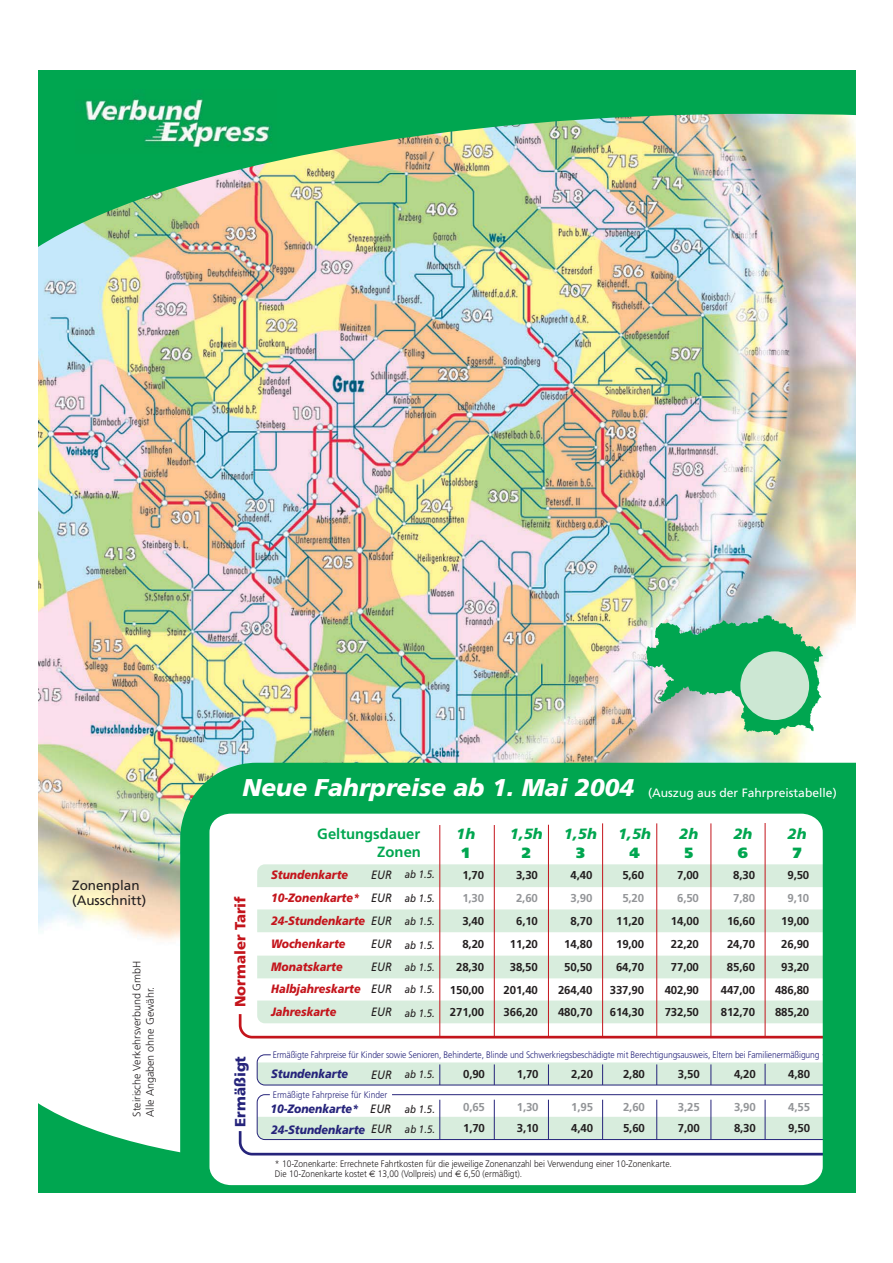
<style>
.page{position:relative;width:893px;height:1263px;background:#fff}
.page>*{position:absolute;margin:0;border:0;box-sizing:border-box;transform-origin:0 0}
.t1{font:italic 900 14.85px "Frutiger";letter-spacing:.01em;color:#00a650}
.t2{font:700 14.85px "Frutiger";color:#00a650}
.t3{font:900 14.85px "Frutiger";color:#c4151c}
.t4{font:900 14.85px "Frutiger";color:#26247b}
.t5{font:900 14.85px "Frutiger";color:#00a650}
.t6{font:13.5px/14.9px "Frutiger";color:#231f20}
.t7{font:italic 900 12.15px/23px "Frutiger";color:#c4151c;text-align:justify;scale:.9 1}
.t8{font:italic 900 12.15px/21px "Frutiger";color:#26247b;scale:.9 1}
.t9{font:12.15px "Frutiger";color:#fff}
.t10{font:italic 12.15px "Frutiger";color:#231f20;scale:.9 1}
.t11{font:700 11.4px "Frutiger";letter-spacing:-.015em;color:#231f20}
.t12{font:700 11.4px "Frutiger";letter-spacing:-.015em;color:#939598}
.t13{font:300 10.8px/13.5px "Frutiger";color:#231f20}
.t14{font:italic 10.8px/22px "Frutiger";color:#231f20;scale:.9 1}
.t15{font:300 9.45px "Frutiger";letter-spacing:-.015em;color:#26247b;scale:.9 1}
.t16{font:300 9.45px/9.4px "Frutiger";color:#231f20;scale:.9 1}
.s1{font-weight:900;font-style:italic;font-size:24.3px}
.s2{font-weight:400;color:#231f20}
.s3{font-size:12.15px}
.s4{font-weight:400;font-size:10.8px;color:#231f20}
.s5{font-family:"Euro Sans";font-weight:400}
</style>
<div class="page">
<img style="left:38px;top:248px;width:817px;height:693px">
<div style="left:180px;top:763px;width:675px;height:339px;background:#00a650"></div>
<img style="left:38px;top:70px;width:817px;height:178px">
<img style="left:76px;top:90px;width:200px;height:64px">
<svg style="left:38px;top:1102px;width:817px;height:91px;fill:#00a650"></svg>
<img style="left:646px;top:616px;width:177px;height:118px">
<div style="left:739px;top:650px;width:71px;height:71px;background:#cce7d3;border-radius:50%"></div>
<div style="left:737px;top:649px;width:74px;height:74px;border:3px solid #00a650;border-radius:50%"></div>
<svg style="left:205px;top:810px;width:621px;height:379px"></svg>
<p class="t6" style="left:72px;top:879px;width:76px">Zonenplan (Ausschnitt)</p>
<p class="t13" style="left:131px;top:1117px;width:158px;rotate:-90deg">Steirische Verkehrsverbund GmbH<br>Alle Angaben ohne Gewähr.</p>
<p class="t9" style="left:242px;top:788px;width:595px"><span class="s1">Neue Fahrpreise ab 1. Mai 2004</span> (Auszug aus der Fahrpreistabelle)</p>
<h1 class="t2" style="left:317px;top:828px;width:104px">Geltungsdauer</h1>
<h1 class="t1" style="left:456px;top:828px;width:21px">1h</h1>
<h1 class="t1" style="left:509px;top:828px;width:34px">1,5h</h1>
<h1 class="t1" style="left:564px;top:828px;width:34px">1,5h</h1>
<h1 class="t1" style="left:618px;top:828px;width:34px">1,5h</h1>
<h1 class="t1" style="left:679px;top:828px;width:21px">2h</h1>
<h1 class="t1" style="left:733px;top:828px;width:21px">2h</h1>
<h1 class="t1" style="left:787px;top:828px;width:21px">2h</h1>
<h1 class="t3" style="left:234px;top:1007px;width:112px;rotate:-90deg">Normaler Tarif</h1>
<h1 class="t4" style="left:234px;top:1127px;width:72px;rotate:-90deg">Ermäßigt</h1>
<h1 class="t2" style="left:377px;top:846px;width:45px">Zonen</h1>
<h1 class="t5" style="left:462px;top:847px;width:9px">1</h1>
<h1 class="t5" style="left:522px;top:847px;width:10px">2</h1>
<h1 class="t5" style="left:576px;top:847px;width:10px">3</h1>
<h1 class="t5" style="left:629px;top:847px;width:12px">4</h1>
<h1 class="t5" style="left:684px;top:847px;width:10px">5</h1>
<h1 class="t5" style="left:737px;top:847px;width:12px">6</h1>
<h1 class="t5" style="left:792px;top:847px;width:10px">7</h1>
<p class="t7" style="left:271px;top:864px;width:87px">Stundenkarte</p>
<p class="t10" style="left:371px;top:870px;width:24px">EUR</p>
<p class="t7" style="left:271px;top:887px;width:135px">10-Zonenkarte* <span class="s2">EUR </span>24-Stundenkarte <span class="s2">EUR </span>Wochenkarte</p>
<p class="t10" style="left:371px;top:939px;width:24px">EUR</p>
<p class="t7" style="left:271px;top:956px;width:81px">Monatskarte</p>
<p class="t7" style="left:271px;top:956px;width:135px;text-indent:100px"><span class="s2">EUR </span>Halbjahreskarte <span class="s2">EUR </span>Jahreskarte</p>
<p class="t10" style="left:371px;top:1007px;width:24px">EUR</p>
<p class="t14" style="left:405px;top:864px;width:35px;line-height:23.1px">ab 1.5. ab 1.5.</p>
<p class="t14" style="left:405px;top:911px;width:35px">ab 1.5.</p>
<p class="t14" style="left:405px;top:935px;width:35px;text-align:justify">ab 1.5. ab 1.5. ab 1.5.</p>
<p class="t14" style="left:405px;top:1003px;width:35px">ab 1.5.</p>
<p class="t11" style="left:462px;top:871px;width:23px">1,70</p>
<p class="t11" style="left:516px;top:871px;width:23px">3,30</p>
<p class="t11" style="left:570px;top:871px;width:23px">4,40</p>
<p class="t11" style="left:622px;top:871px;width:23px">5,60</p>
<p class="t11" style="left:677px;top:871px;width:23px">7,00</p>
<p class="t11" style="left:733px;top:871px;width:23px">8,30</p>
<p class="t11" style="left:787px;top:871px;width:23px">9,50</p>
<p class="t12" style="left:462px;top:893px;width:23px">1,30</p>
<p class="t12" style="left:516px;top:893px;width:23px">2,60</p>
<p class="t12" style="left:570px;top:893px;width:23px">3,90</p>
<p class="t12" style="left:622px;top:893px;width:23px">5,20</p>
<p class="t12" style="left:677px;top:893px;width:23px">6,50</p>
<p class="t12" style="left:733px;top:893px;width:23px">7,80</p>
<p class="t12" style="left:787px;top:893px;width:23px">9,10</p>
<p class="t11" style="left:462px;top:916px;width:23px">3,40</p>
<p class="t11" style="left:516px;top:916px;width:23px">6,10</p>
<p class="t11" style="left:570px;top:916px;width:23px">8,70</p>
<p class="t11" style="left:616px;top:916px;width:30px">11,20</p>
<p class="t11" style="left:671px;top:916px;width:30px">14,00</p>
<p class="t11" style="left:727px;top:916px;width:30px">16,60</p>
<p class="t11" style="left:781px;top:916px;width:30px">19,00</p>
<p class="t11" style="left:462px;top:939px;width:23px">8,20</p>
<p class="t11" style="left:510px;top:939px;width:30px">11,20</p>
<p class="t11" style="left:564px;top:939px;width:30px">14,80</p>
<p class="t11" style="left:616px;top:939px;width:30px">19,00</p>
<p class="t11" style="left:671px;top:939px;width:30px">22,20</p>
<p class="t11" style="left:727px;top:939px;width:30px">24,70</p>
<p class="t11" style="left:781px;top:939px;width:30px">26,90</p>
<p class="t11" style="left:456px;top:962px;width:30px">28,30</p>
<p class="t11" style="left:510px;top:962px;width:30px">38,50</p>
<p class="t11" style="left:564px;top:962px;width:30px">50,50</p>
<p class="t11" style="left:616px;top:962px;width:30px">64,70</p>
<p class="t11" style="left:671px;top:962px;width:30px">77,00</p>
<p class="t11" style="left:727px;top:962px;width:30px">85,60</p>
<p class="t11" style="left:781px;top:962px;width:30px">93,20</p>
<p class="t11" style="left:450px;top:985px;width:36px">150,00</p>
<p class="t11" style="left:503px;top:985px;width:36px">201,40</p>
<p class="t11" style="left:558px;top:985px;width:36px">264,40</p>
<p class="t11" style="left:610px;top:985px;width:36px">337,90</p>
<p class="t11" style="left:664px;top:985px;width:36px">402,90</p>
<p class="t11" style="left:720px;top:985px;width:36px">447,00</p>
<p class="t11" style="left:775px;top:985px;width:36px">486,80</p>
<p class="t11" style="left:450px;top:1008px;width:36px">271,00</p>
<p class="t11" style="left:503px;top:1008px;width:36px">366,20</p>
<p class="t11" style="left:558px;top:1008px;width:36px">480,70</p>
<p class="t11" style="left:610px;top:1008px;width:36px">614,30</p>
<p class="t11" style="left:664px;top:1008px;width:36px">732,50</p>
<p class="t11" style="left:720px;top:1008px;width:36px">812,70</p>
<p class="t11" style="left:775px;top:1008px;width:36px">885,20</p>
<p class="t15" style="left:273px;top:1051px;width:609px">Ermäßigte Fahrpreise für Kinder sowie Senioren, Behinderte, Blinde und Schwerkriegsbeschädigte mit Berechtigungsausweis, Eltern bei Familienermäßigung</p>
<p class="t15" style="left:273px;top:1091px;width:129px">Ermäßigte Fahrpreise für Kinder</p>
<p class="t8" style="left:271px;top:1065px;width:87px">Stundenkarte</p>
<p class="t14" style="left:371px;top:1065px;width:72px"><span class="s3">EUR</span> ab 1.5.</p>
<p class="t8" style="left:270px;top:1099px;width:184px">10-Zonenkarte* <span class="s2">EUR</span> <span class="s4">ab 1.5.<br></span>24-Stundenkarte <span class="s2">EUR</span> <span class="s4">ab 1.5.</span></p>
<p class="t11" style="left:463px;top:1069px;width:23px">0,90</p>
<p class="t11" style="left:517px;top:1069px;width:23px">1,70</p>
<p class="t11" style="left:571px;top:1069px;width:23px">2,20</p>
<p class="t11" style="left:623px;top:1069px;width:23px">2,80</p>
<p class="t11" style="left:678px;top:1069px;width:23px">3,50</p>
<p class="t11" style="left:734px;top:1069px;width:23px">4,20</p>
<p class="t11" style="left:788px;top:1069px;width:23px">4,80</p>
<p class="t12" style="left:463px;top:1102px;width:23px">0,65</p>
<p class="t12" style="left:517px;top:1102px;width:23px">1,30</p>
<p class="t12" style="left:571px;top:1102px;width:23px">1,95</p>
<p class="t12" style="left:623px;top:1102px;width:23px">2,60</p>
<p class="t12" style="left:678px;top:1102px;width:23px">3,25</p>
<p class="t12" style="left:734px;top:1102px;width:23px">3,90</p>
<p class="t12" style="left:788px;top:1102px;width:23px">4,55</p>
<p class="t11" style="left:463px;top:1123px;width:23px">1,70</p>
<p class="t11" style="left:517px;top:1123px;width:23px">3,10</p>
<p class="t11" style="left:571px;top:1123px;width:23px">4,40</p>
<p class="t11" style="left:623px;top:1123px;width:23px">5,60</p>
<p class="t11" style="left:678px;top:1123px;width:23px">7,00</p>
<p class="t11" style="left:734px;top:1123px;width:23px">8,30</p>
<p class="t11" style="left:788px;top:1123px;width:23px">9,50</p>
<p class="t16" style="left:275px;top:1160px;width:442px">* 10-Zonenkarte: Errechnete Fahrtkosten für die jeweilige Zonenanzahl bei Verwendung einer 10-Zonenkarte.<br>Die 10-Zonenkarte kostet <span class="s5">€</span> 13,00 (Vollpreis) und <span class="s5">€</span> 6,50 (ermäßigt).</p>
</div>
